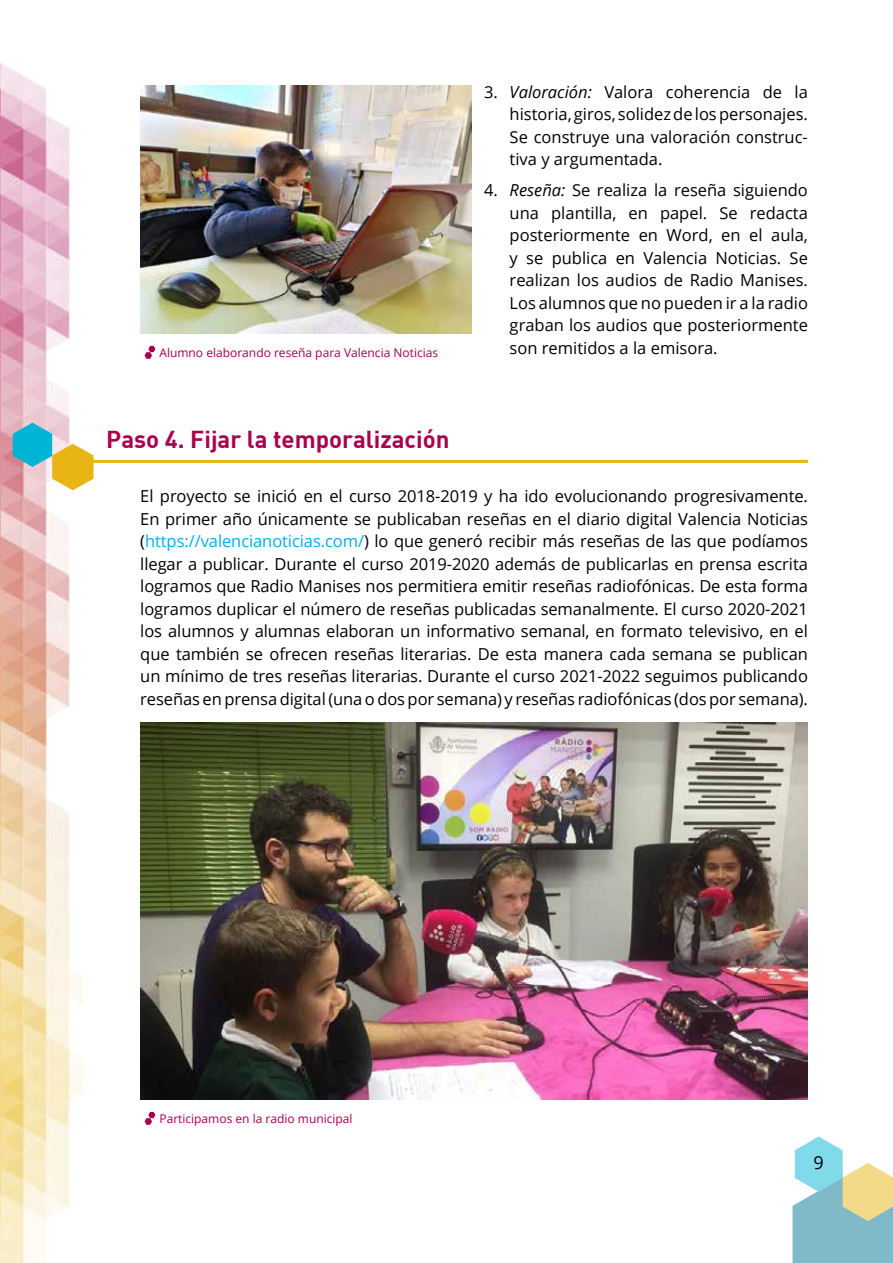
<style>
.page{position:relative;width:893px;height:1263px;background:#fff}
.page>*{position:absolute;margin:0;border:0;box-sizing:border-box;transform-origin:0 0}
.t1{font:700 24px "DIN";color:#ab004d}
.t2{font:18px "Open Sans";color:#000}
.t3{font:16.5px/22.5px "Open Sans";color:#000;text-align:justify}
.t4{font:12px "Open Sans";color:#ab004d}
.s1{font-style:italic}
.s2{color:#00aeef}
</style>
<div class="page">
<svg style="left:792px;top:1136px;width:101px;height:127px"></svg>
<img style="left:0;top:62px;width:83px;height:1201px">
<svg style="left:145px;top:346px;width:10px;height:13px"></svg>
<img style="left:140px;top:85px;width:331px;height:248px">
<svg style="left:145px;top:1112px;width:10px;height:13px"></svg>
<hr style="left:86px;top:460px;width:722px;height:3px;background:#e8b514">
<svg style="left:13px;top:423px;width:81px;height:67px"></svg>
<img style="left:140px;top:723px;width:668px;height:376px">
<p class="t4" style="left:159px;top:344px;width:280px">Alumno elaborando reseña para Valencia Noticias</p>
<h1 class="t1" style="left:106px;top:424px;width:345px">Paso 4. Fijar la temporalización</h1>
<p class="t3" style="left:510px;top:80px;width:300px;text-indent:-26px">3. <span class="s1">Valoración:</span> Valora coherencia de la historia, giros, solidez de los personajes.<br>Se construye una valoración construc&shy;tiva y argumentada.</p>
<p class="t3" style="left:510px;top:179px;width:300px;text-indent:-26px">4. <span class="s1">Reseña:</span> Se realiza la reseña siguiendo una plantilla, en papel. Se redacta posteriormente en Word, en el aula, y se publica en Valencia Noticias. Se realizan los audios de Radio Manises.<br>Los alumnos que no pueden ir a la radio graban los audios que posteriormente son remitidos a la emisora.</p>
<p class="t3" style="left:140px;top:484px;width:669px">El proyecto se inició en el curso 2018-2019 y ha ido evolucionando progresivamente.<br>En primer año únicamente se publicaban reseñas en el diario digital Valencia Noticias (<span class="s2">https://valencianoticias.com/</span>) lo que generó recibir más reseñas de las que podíamos llegar a publicar. Durante el curso 2019-2020 además de publicarlas en prensa escrita logramos que Radio Manises nos permitiera emitir reseñas radiofónicas. De esta forma logramos duplicar el número de reseñas publicadas semanalmente. El curso 2020-2021 los alumnos y alumnas elaboran un informativo semanal, en formato televisivo, en el que también se ofrecen reseñas literarias. De esta manera cada semana se publican un mínimo de tres reseñas literarias. Durante el curso 2021-2022 seguimos publicando reseñas en prensa digital (una o dos por semana) y reseñas radiofónicas (dos por semana).</p>
<p class="t4" style="left:159px;top:1110px;width:195px">Participamos en la radio municipal</p>
<p class="t2" style="left:813px;top:1150px;width:12px">9</p>
</div>
